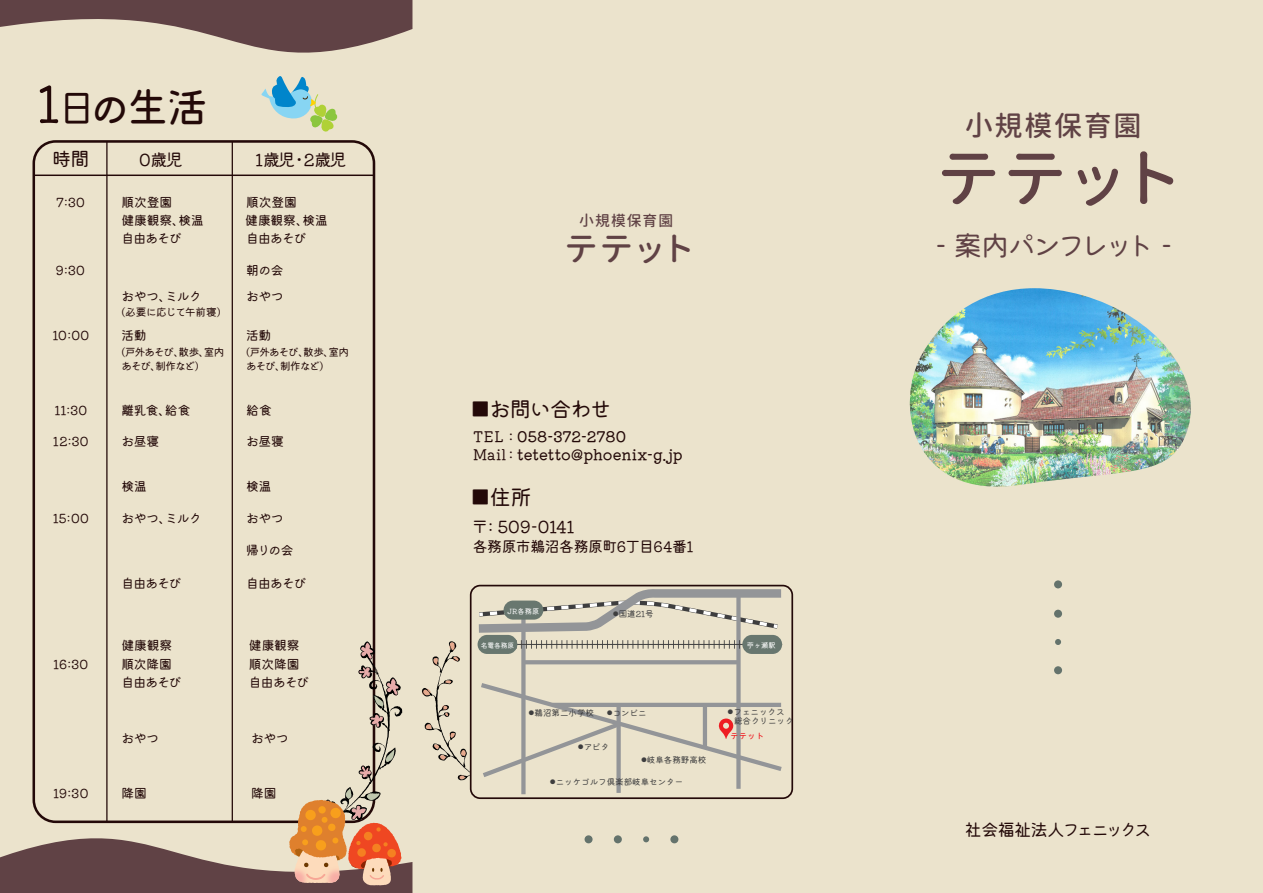
<style>
.page{position:relative;width:1263px;height:893px;background:#ebe3cc}
.page>*{position:absolute;margin:0;border:0;box-sizing:border-box;transform-origin:0 0}
.t1{font:64.35px "Gen Jyuu Gothic Monospace Medium";color:#604245}
.t2{font:500 40.8px "Kiwi Maru";color:#230908}
.t3{font:33.75px "Gen Jyuu Gothic Monospace Medium";color:#604245}
.t4{font:28.2px "Kiwi Maru";letter-spacing:-.145em;color:#604245}
.t5{font:28.05px "Gen Jyuu Gothic Monospace Medium";letter-spacing:.055em;color:#604245}
.t6{font:21.3px "Kiwi Maru";letter-spacing:-.045em;color:#230908}
.t7{font:19.2px "Kiwi Maru";color:#230908}
.t8{font:16.95px "Kiwi Maru";letter-spacing:-.04em;color:#230908}
.t9{font:16.95px "Kiwi Maru";letter-spacing:-.1em;color:#230908}
.t10{font:500 14.85px/17.7px "Kiwi Maru";letter-spacing:.005em;color:#230908}
.t11{font:14.85px "Kiwi Maru";letter-spacing:-.03em;color:#230908}
.t12{font:14.85px "Gen Jyuu Gothic Monospace Medium";letter-spacing:.07em;color:#604245}
.t13{font:12.75px "Kiwi Maru";letter-spacing:-.025em;color:#230908}
.t14{font:12.75px/18px "Kiwi Maru";letter-spacing:-.05em;color:#230908}
.t15{font:10.65px/13.8px "Kiwi Maru";letter-spacing:-.085em;color:#230908}
.t16{font:10.65px "Kiwi Maru";letter-spacing:-.04em;color:#230908}
.t17{font:8.55px/9px "Kiwi Maru";color:#3e3e3f}
.t18{font:500 8.55px "Kiwi Maru";color:#ee1d23}
.t19{font:7.2px "Kiwi Maru";color:#fff}
.t20{font:6.75px "Kiwi Maru";letter-spacing:-.02em;color:#fff}
.s1{font-weight:400;font-size:51px}
.s2{font-weight:400;font-size:38.25px}
.s3{font-size:32.1px}
.s4{font-weight:400}
.s5{font-size:6px}
.s6{font-size:61.05px}
</style>
<div class="page">
<div style="left:33px;top:140px;width:342px;height:683px;border:3px solid #230908;border-radius:22px"></div>
<div style="left:1054px;top:580px;width:8px;height:8px;background:#64736c;border-radius:50%"></div>
<div style="left:1054px;top:610px;width:8px;height:8px;background:#64736c;border-radius:50%"></div>
<svg style="left:1055px;top:639px;width:6px;height:6px"></svg>
<div style="left:1054px;top:666px;width:8px;height:8px;background:#64736c;border-radius:50%"></div>
<hr style="left:34px;top:175px;width:340px;height:1px;background:#230908">
<hr style="left:106px;top:141px;width:2px;height:681px;background:#230908">
<hr style="left:232px;top:141px;width:1px;height:681px;background:#230908">
<svg style="left:0;top:0;width:412px;height:132px"></svg>
<svg style="left:0;top:641px;width:412px;height:252px"></svg>
<img style="left:909px;top:288px;width:282px;height:199px">
<div style="left:584px;top:835px;width:9px;height:8px;background:#64736c;border-radius:50%"></div>
<div style="left:614px;top:835px;width:8px;height:8px;background:#64736c;border-radius:50%"></div>
<svg style="left:643px;top:836px;width:6px;height:6px"></svg>
<div style="left:670px;top:835px;width:8px;height:8px;background:#64736c;border-radius:50%"></div>
<svg style="left:422px;top:585px;width:368px;height:212px"></svg>
<div style="left:478px;top:635px;width:39px;height:19px;background:#68776f;border-radius:10px"></div>
<div style="left:742px;top:635px;width:40px;height:19px;background:#68776f;border-radius:10px"></div>
<h2 class="t2" style="left:36px;top:82px;width:173px"><span class="s1">1</span><span class="s2">日</span>の生活</h2>
<h3 class="t7" style="left:52px;top:147px;width:39px">時間</h3>
<p class="t13" style="left:57px;top:194px;width:30px">7:30</p>
<p class="t13" style="left:121px;top:194px;width:52px">順次登園</p>
<p class="t13" style="left:121px;top:231px;width:62px">自由あそび</p>
<h3 class="t8" style="left:139px;top:149px;width:45px">0歳児</h3>
<h3 class="t8" style="left:255px;top:149px;width:93px">1歳児・2歳児</h3>
<p class="t13" style="left:246px;top:194px;width:52px">順次登園</p>
<p class="t13" style="left:246px;top:231px;width:62px">自由あそび</p>
<p class="t13" style="left:246px;top:262px;width:39px">朝の会</p>
<p class="t13" style="left:121px;top:213px;width:84px">健康観察、検温</p>
<p class="t13" style="left:245px;top:213px;width:84px">健康観察、検温</p>
<p class="t13" style="left:56px;top:262px;width:31px">9:30</p>
<p class="t13" style="left:52px;top:327px;width:38px">10:00</p>
<p class="t13" style="left:121px;top:288px;width:82px">おやつ、ミルク</p>
<p class="t13" style="left:121px;top:327px;width:27px">活動</p>
<p class="t13" style="left:246px;top:327px;width:27px">活動</p>
<p class="t13" style="left:246px;top:288px;width:39px">おやつ</p>
<p class="t16" style="left:121px;top:305px;width:101px">(必要に応じて午前寝)</p>
<p class="t15" style="left:121px;top:345px;width:104px">(戸外あそび、散歩、室内あそび、制作など)</p>
<p class="t15" style="left:246px;top:345px;width:104px">(戸外あそび、散歩、室内あそび、制作など)</p>
<p class="t13" style="left:54px;top:402px;width:34px">11:30</p>
<p class="t13" style="left:53px;top:434px;width:37px">12:30</p>
<p class="t13" style="left:53px;top:511px;width:38px">15:00</p>
<p class="t13" style="left:121px;top:402px;width:71px">離乳食、給食</p>
<p class="t13" style="left:246px;top:402px;width:27px">給食</p>
<p class="t13" style="left:121px;top:434px;width:39px">お昼寝</p>
<p class="t13" style="left:246px;top:434px;width:39px">お昼寝</p>
<p class="t13" style="left:121px;top:479px;width:27px">検温</p>
<p class="t13" style="left:246px;top:479px;width:27px">検温</p>
<p class="t13" style="left:121px;top:511px;width:82px">おやつ、ミルク</p>
<p class="t13" style="left:246px;top:511px;width:39px">おやつ</p>
<p class="t13" style="left:246px;top:543px;width:49px">帰りの会</p>
<p class="t13" style="left:121px;top:575px;width:62px">自由あそび</p>
<p class="t13" style="left:246px;top:575px;width:62px">自由あそび</p>
<p class="t13" style="left:121px;top:637px;width:52px">健康観察</p>
<p class="t13" style="left:249px;top:637px;width:52px">健康観察</p>
<p class="t13" style="left:53px;top:656px;width:37px">16:30</p>
<p class="t14" style="left:121px;top:655px;width:62px">順次降園自由あそび</p>
<p class="t14" style="left:249px;top:655px;width:62px">順次降園自由あそび</p>
<p class="t13" style="left:121px;top:731px;width:39px">おやつ</p>
<p class="t13" style="left:251px;top:731px;width:39px">おやつ</p>
<p class="t13" style="left:53px;top:785px;width:37px">19:30</p>
<p class="t13" style="left:121px;top:785px;width:27px">降園</p>
<p class="t13" style="left:251px;top:785px;width:27px">降園</p>
<p class="t12" style="left:579px;top:210px;width:95px">小規模保育園</p>
<h3 class="t3" style="left:564px;top:224px;width:133px">テテ<span class="s3">ッ</span>ト</h3>
<h3 class="t6" style="left:470px;top:397px;width:143px">■お問い合わせ</h3>
<p class="t10" style="left:473px;top:428px;width:211px"><span class="s4">TEL :</span> 058-372-2780<br><span class="s4">Mail:</span> tetetto@phoenix-g.jp</p>
<h3 class="t6" style="left:470px;top:484px;width:64px">■住所</h3>
<h3 class="t8" style="left:471px;top:517px;width:105px">〒: 509-0141</h3>
<p class="t11" style="left:473px;top:538px;width:222px">各務原市鵜沼各務原町6丁目64番1</p>
<p class="t19" style="left:508px;top:607px;width:33px">JR各務原</p>
<p class="t20" style="left:481px;top:641px;width:35px">名電各務原</p>
<p class="t19" style="left:747px;top:641px;width:30px">苧ヶ瀬駅</p>
<p class="t17" style="left:613px;top:609px;width:43px"><span class="s5">●</span>国道21号</p>
<p class="t17" style="left:529px;top:709px;width:67px"><span class="s5">●</span>鵜沼第二小学校</p>
<p class="t17" style="left:607px;top:709px;width:41px"><span class="s5">●</span>コンビニ</p>
<p class="t17" style="left:578px;top:743px;width:33px"><span class="s5">●</span>アピタ</p>
<p class="t17" style="left:641px;top:755px;width:67px"><span class="s5">●</span>岐阜各務野高校</p>
<p class="t17" style="left:550px;top:777px;width:135px"><span class="s5">●</span>ニッケゴルフ倶楽部岐阜センター</p>
<p class="t17" style="left:734px;top:708px;width:61px;text-indent:-6px"><span class="s5">●</span>フェニックス総合クリニック</p>
<p class="t18" style="left:730px;top:730px;width:36px">テテット</p>
<h3 class="t5" style="left:965px;top:106px;width:178px">小規模保育園</h3>
<h1 class="t1" style="left:936px;top:131px;width:249px">テテ<span class="s6">ッ</span>ト</h1>
<h3 class="t4" style="left:935px;top:228px;width:239px">- 案内パンフレット -</h3>
<h3 class="t9" style="left:965px;top:820px;width:188px">社会福祉法人フェニックス</h3>
</div>
